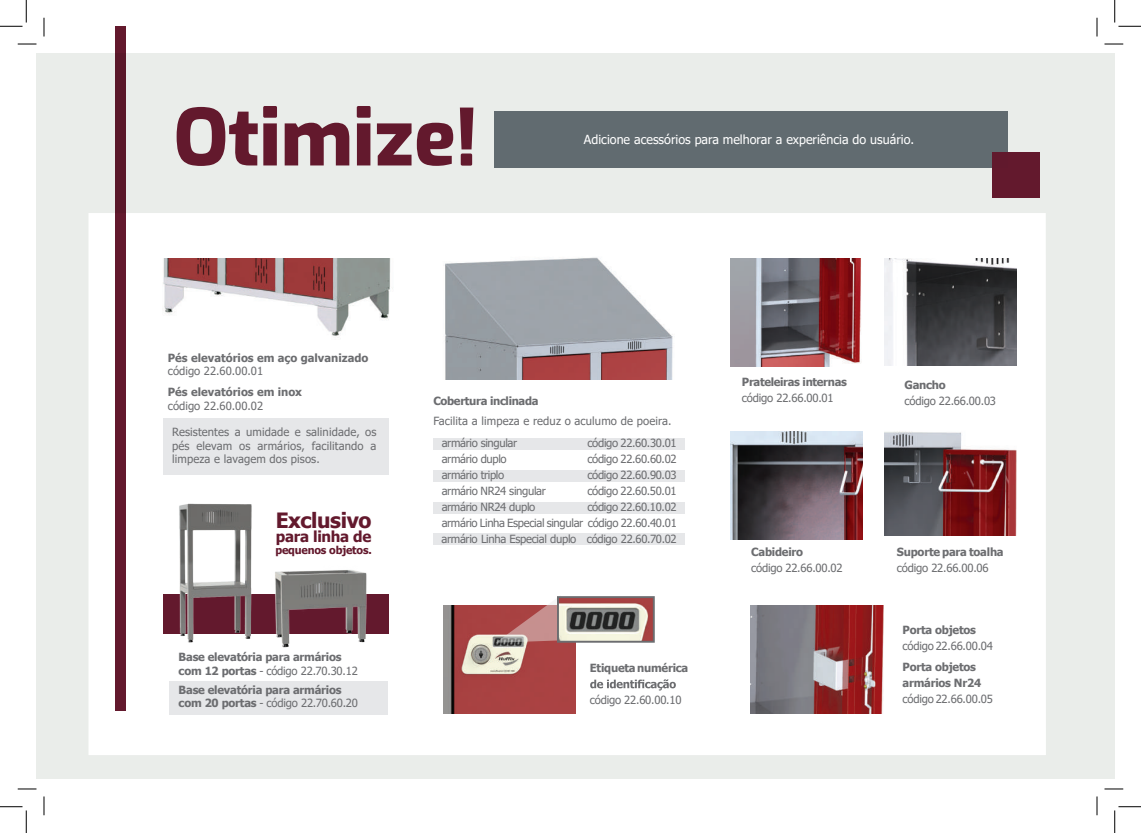
<style>
.page{position:relative;width:1141px;height:833px;background:#fff}
.page>*{position:absolute;margin:0;border:0;box-sizing:border-box;transform-origin:0 0}
.t1{font:800 78.12px "Exo";color:#63192d}
.t2{font:700 21px "Tahoma";letter-spacing:-.02em;color:#63192d}
.t3{font:700 15.12px "Tahoma";letter-spacing:-.02em;color:#63192d}
.t4{font:12.5px "Tahoma";color:#fff}
.t5{font:11.25px/16px "Tahoma";letter-spacing:-.02em;color:#6c6d70;text-align:justify}
.t6{font:700 11.25px/13.5px "Tahoma";letter-spacing:-.02em;color:#6c6d70}
.t7{font:700 11.25px "Tahoma";color:#6c6d70}
.t8{font:11.25px "Tahoma";letter-spacing:.01em;color:#6c6d70}
.t9{font:11.25px "Tahoma";color:#6c6d70}
.t10{font:700 10.75px "Tahoma";letter-spacing:-.02em;color:#63192d}
.s1{font-weight:400}
</style>
<div class="page">
<div style="left:36px;top:54px;width:1078px;height:724px;background:#eaedea"></div>
<div style="left:992px;top:152px;width:47px;height:45px;background:#63192d"></div>
<div style="left:88px;top:213px;width:957px;height:541px;background:#fff"></div>
<div style="left:494px;top:111px;width:513px;height:57px;background:#616b70"></div>
<div style="left:433px;top:438px;width:252px;height:12px;background:#e6e7e9"></div>
<div style="left:433px;top:470px;width:252px;height:12px;background:#e6e7e9"></div>
<div style="left:433px;top:501px;width:252px;height:12px;background:#e6e7e9"></div>
<div style="left:433px;top:532px;width:252px;height:12px;background:#e6e7e9"></div>
<img style="left:445px;top:257px;width:228px;height:122px">
<div style="left:163px;top:593px;width:225px;height:39px;background:#63192d"></div>
<img style="left:174px;top:503px;width:83px;height:140px">
<svg style="left:590px;top:679px;width:85px;height:11px"></svg>
<img style="left:257px;top:570px;width:126px;height:78px">
<div style="left:169px;top:680px;width:219px;height:33px;background:#e6e7e9"></div>
<div style="left:115px;top:26px;width:11px;height:684px;background:#63192d"></div>
<img style="left:730px;top:258px;width:131px;height:108px">
<img style="left:730px;top:431px;width:132px;height:108px">
<img style="left:884px;top:258px;width:132px;height:107px">
<img style="left:884px;top:431px;width:132px;height:104px">
<img style="left:750px;top:605px;width:133px;height:107px">
<img style="left:443px;top:605px;width:132px;height:107px">
<svg style="left:495px;top:605px;width:62px;height:37px;background:#b67170"></svg>
<img style="left:560px;top:598px;width:91px;height:41px">
<div style="left:557px;top:595px;width:97px;height:47px;border:2px solid #6c6d70"></div>
<img style="left:163px;top:258px;width:230px;height:78px">
<div style="left:163px;top:418px;width:225px;height:56px;background:#e6e7e9"></div>
<svg style="left:18px;top:43px;width:18px;height:2px"></svg>
<svg style="left:1104px;top:43px;width:19px;height:2px"></svg>
<svg style="left:18px;top:788px;width:18px;height:1px"></svg>
<svg style="left:1104px;top:788px;width:19px;height:1px"></svg>
<svg style="left:43px;top:18px;width:2px;height:18px"></svg>
<svg style="left:43px;top:796px;width:2px;height:18px"></svg>
<svg style="left:1096px;top:18px;width:1px;height:18px"></svg>
<svg style="left:1096px;top:796px;width:1px;height:18px"></svg>
<svg style="left:0;top:0;width:27px;height:27px"></svg>
<svg style="left:0;top:806px;width:27px;height:26px"></svg>
<svg style="left:1114px;top:0;width:26px;height:27px"></svg>
<svg style="left:1114px;top:806px;width:26px;height:26px"></svg>
<h1 class="t1" style="left:173px;top:80px;width:305px">Otimize!</h1>
<p class="t4" style="left:584px;top:131px;width:331px">Adicione acessórios para melhorar a experiência do usuário.</p>
<p class="t7" style="left:168px;top:349px;width:202px">Pés elevatórios em aço galvanizado</p>
<p class="t9" style="left:168px;top:363px;width:97px">código 22.60.00.01</p>
<p class="t7" style="left:168px;top:384px;width:136px">Pés elevatórios em inox</p>
<p class="t9" style="left:168px;top:398px;width:97px">código 22.60.00.02</p>
<p class="t5" style="left:172px;top:425px;width:206px;line-height:13.5px">Resistentes a umidade e salinidade, os pés elevam os armários, facilitando a limpeza e lavagem dos pisos.</p>
<p class="t6" style="left:742px;top:375px;width:106px">Prateleiras internas</p>
<p class="t5" style="left:742px;top:390px;width:93px">código 22.66.00.01</p>
<p class="t6" style="left:904px;top:378px;width:43px">Gancho</p>
<p class="t5" style="left:904px;top:393px;width:93px">código 22.66.00.03</p>
<p class="t6" style="left:433px;top:394px;width:107px">Cobertura inclinada</p>
<p class="t8" style="left:433px;top:412px;width:239px">Facilita a limpeza e reduz o aculumo de poeira.</p>
<p class="t5" style="left:441px;top:435px;width:77px">armário singular</p>
<p class="t5" style="left:587px;top:435px;width:91px">código 22.60.30.01</p>
<p class="t5" style="left:441px;top:451px;width:67px">armário duplo</p>
<p class="t5" style="left:587px;top:451px;width:91px">código 22.60.60.02</p>
<p class="t5" style="left:441px;top:467px;width:64px">armário triplo</p>
<p class="t5" style="left:587px;top:467px;width:91px">código 22.60.90.03</p>
<p class="t5" style="left:441px;top:483px;width:106px">armário NR24 singular</p>
<p class="t5" style="left:587px;top:483px;width:91px">código 22.60.50.01</p>
<p class="t5" style="left:441px;top:499px;width:95px">armário NR24 duplo</p>
<p class="t5" style="left:441px;top:499px;width:237px;text-indent:146px">código 22.60.10.02 armário Linha Especial singular código 22.60.40.01 armário Linha Especial duplo código 22.60.70.02</p>
<h2 class="t2" style="left:276px;top:505px;width:97px">Exclusivo</h2>
<h3 class="t3" style="left:276px;top:526px;width:97px">para linha de</h3>
<p class="t10" style="left:275px;top:542px;width:98px">pequenos objetos.</p>
<p class="t6" style="left:896px;top:545px;width:108px">Suporte para toalha</p>
<p class="t5" style="left:896px;top:560px;width:93px">código 22.66.00.06</p>
<p class="t6" style="left:751px;top:545px;width:53px">Cabideiro</p>
<p class="t5" style="left:751px;top:560px;width:93px">código 22.66.00.02</p>
<p class="t6" style="left:179px;top:650px;width:181px">Base elevatória para armários com 12 portas <span class="s1">- código 22.70.30.12</span></p>
<p class="t6" style="left:179px;top:682px;width:181px">Base elevatória para armários com 20 portas <span class="s1">- código 22.70.60.20</span></p>
<p class="t6" style="left:590px;top:661px;width:100px">Etiquetanumérica</p>
<p class="t5" style="left:590px;top:692px;width:93px">código 22.60.00.10</p>
<p class="t6" style="left:902px;top:623px;width:75px">Porta objetos</p>
<p class="t5" style="left:902px;top:638px;width:92px">código 22.66.00.04</p>
<p class="t6" style="left:902px;top:658px;width:80px;line-height:16px">Porta objetos armários Nr24</p>
<p class="t5" style="left:902px;top:691px;width:92px">código 22.66.00.05</p>
</div>
